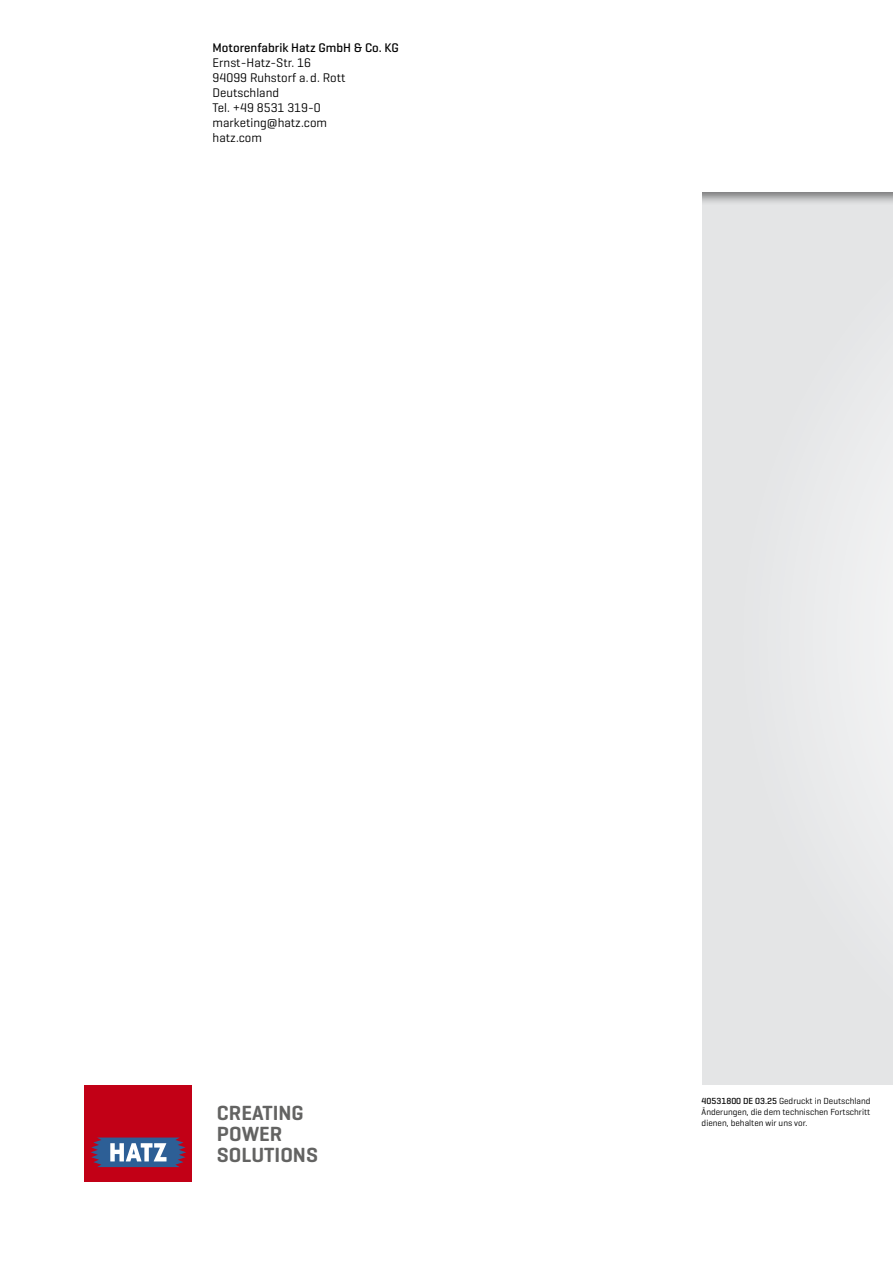
<style>
.page{position:relative;width:893px;height:1263px;background:#fff}
.page>*{position:absolute;margin:0;border:0;box-sizing:border-box;transform-origin:0 0}
.t1{font:600 20.85px/20.9px "Geogrotesque";color:#636362}
.t2{font:12.75px/15px "Geogrotesque";color:#000}
.t3{font:500 12.75px "Geogrotesque";color:#000}
.t4{font:9px/10.8px "Geogrotesque";color:#000;text-align:justify}
.s1{font-weight:500}
</style>
<div class="page">
<div style="left:702px;top:192px;width:191px;height:892px;background:#e4e5e6"></div>
<div style="left:679px;top:0;width:214px;height:205px;background:#000;opacity:.5"></div>
<div style="left:689px;top:0;width:204px;height:192px;background:#fff"></div>
<div style="left:651px;top:0;width:51px;height:1085px;background:#fff"></div>
<div style="left:85px;top:1085px;width:107px;height:97px;background:#c20016"></div>
<svg style="left:91px;top:1137px;width:95px;height:30px"></svg>
<h2 class="t3" style="left:213px;top:40px;width:188px">Motorenfabrik Hatz GmbH &amp; Co. KG</h2>
<h2 class="t2" style="left:213px;top:55px;width:134px">Ernst-Hatz-Str. 16<br>94099 Ruhstorf a. d. Rott<br>Deutschland<br>Tel. +49 8531 319-0 marketing@hatz.com hatz.com</h2>
<h1 class="t1" style="left:217px;top:1102px;width:102px">CREATING<br>POWER<br>SOLUTIONS</h1>
<p class="t4" style="left:702px;top:1095px;width:170px"><span class="s1">40531800 DE 03.25</span> Gedruckt in Deutschland Änderungen, die dem technischen Fortschritt dienen, behalten wir uns vor.</p>
</div>
